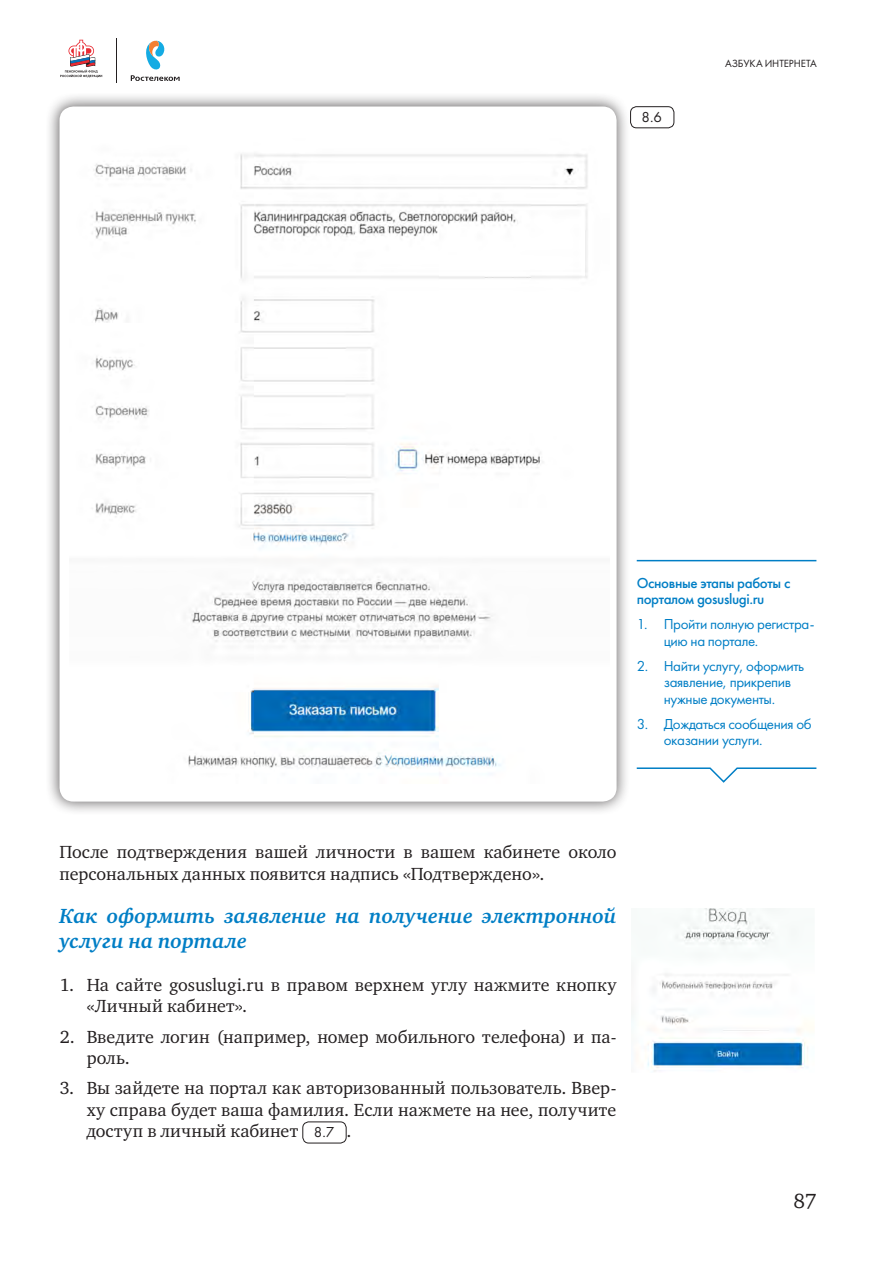
<style>
.page{position:relative;width:893px;height:1263px;background:#fff}
.page>*{position:absolute;margin:0;border:0;box-sizing:border-box;transform-origin:0 0}
.t1{font:italic 700 21px/25.2px "Charter ITC";letter-spacing:.005em;color:#007ec5}
.t2{font:21px "Charter ITC";color:#231f20}
.t3{font:18px/21.6px "Charter ITC";letter-spacing:.01em;color:#231f20}
.t4{font:15px/16.5px "Futura PT Book";letter-spacing:-.025em;color:#007ec5}
.snoski{font:15px/16.5px "Futura PT Medium";letter-spacing:-.025em;color:#007ec5}
.t5{font:15px "Futura PT Book";color:#231f20}
.t6{font:10.8px "Futura PT Book";letter-spacing:-.01em;color:#231f20}
</style>
<div class="page">
<svg style="left:131px;top:40px;width:49px;height:41px"></svg>
<hr style="left:116px;top:38px;width:1px;height:44px;background:#231f20">
<svg style="left:60px;top:40px;width:42px;height:37px"></svg>
<hr style="left:637px;top:560px;width:179px;height:1px;background:#007ec5">
<svg style="left:636px;top:767px;width:181px;height:16px"></svg>
<div style="left:45px;top:92px;width:586px;height:724px;background:#231f20;opacity:.75"></div>
<div style="left:60px;top:106px;width:557px;height:695px;background:#fff;border-radius:14px"></div>
<img style="left:92px;top:153px;width:496px;height:616px">
<div style="left:630px;top:106px;width:44px;height:22px;border:1px solid #231f20;border-radius:6px"></div>
<div style="left:302px;top:1121px;width:45px;height:22px;border:1px solid #231f20;border-radius:6px"></div>
<img style="left:647px;top:909px;width:161px;height:162px">
<p class="t5" style="left:642px;top:108px;width:22px">8.6</p>
<p class="t6" style="left:725px;top:57px;width:93px">АЗБУКА ИНТЕРНЕТА</p>
<p class="snoski" style="left:637px;top:575px;width:155px">Основные этапы работы с порталом gosuslugi.ru</p>
<p class="t4" style="left:664px;top:616px;width:153px;text-indent:-27px">1. Пройти полную регистра&shy;цию на портале.</p>
<p class="t4" style="left:664px;top:658px;width:142px;text-indent:-27px">2. Найти услугу, оформить заявление, прикрепив нужные документы.</p>
<p class="t4" style="left:664px;top:716px;width:149px;text-indent:-27px">3. Дождаться сообщения об оказании услуги.</p>
<p class="t3" style="left:60px;top:841px;width:558px">После подтверждения вашей личности в вашем кабинете около персональных данных появится надпись «Подтверждено».</p>
<p class="t1" style="left:60px;top:903px;width:558px">Как оформить заявление на получение электронной услуги на портале</p>
<p class="t3" style="left:87px;top:974px;width:531px;text-indent:-27px">1. На сайте gosuslugi.ru в правом верхнем углу нажмите кнопку «Личный кабинет».</p>
<p class="t3" style="left:87px;top:1025px;width:531px;text-indent:-27px">2. Введите логин (например, номер мобильного телефона) и па&shy;роль.</p>
<p class="t3" style="left:87px;top:1077px;width:531px;text-align:justify;text-indent:-27px">3. Вы зайдете на портал как авторизованный пользователь. Ввер&shy;ху справа будет ваша фамилия. Если нажмете на нее, получите доступ в личный кабинет</p>
<p class="t5" style="left:314px;top:1123px;width:22px">8.7</p>
<p class="t3" style="left:347px;top:1120px;width:7px">.</p>
<p class="t2" style="left:793px;top:1187px;width:24px">87</p>
</div>
